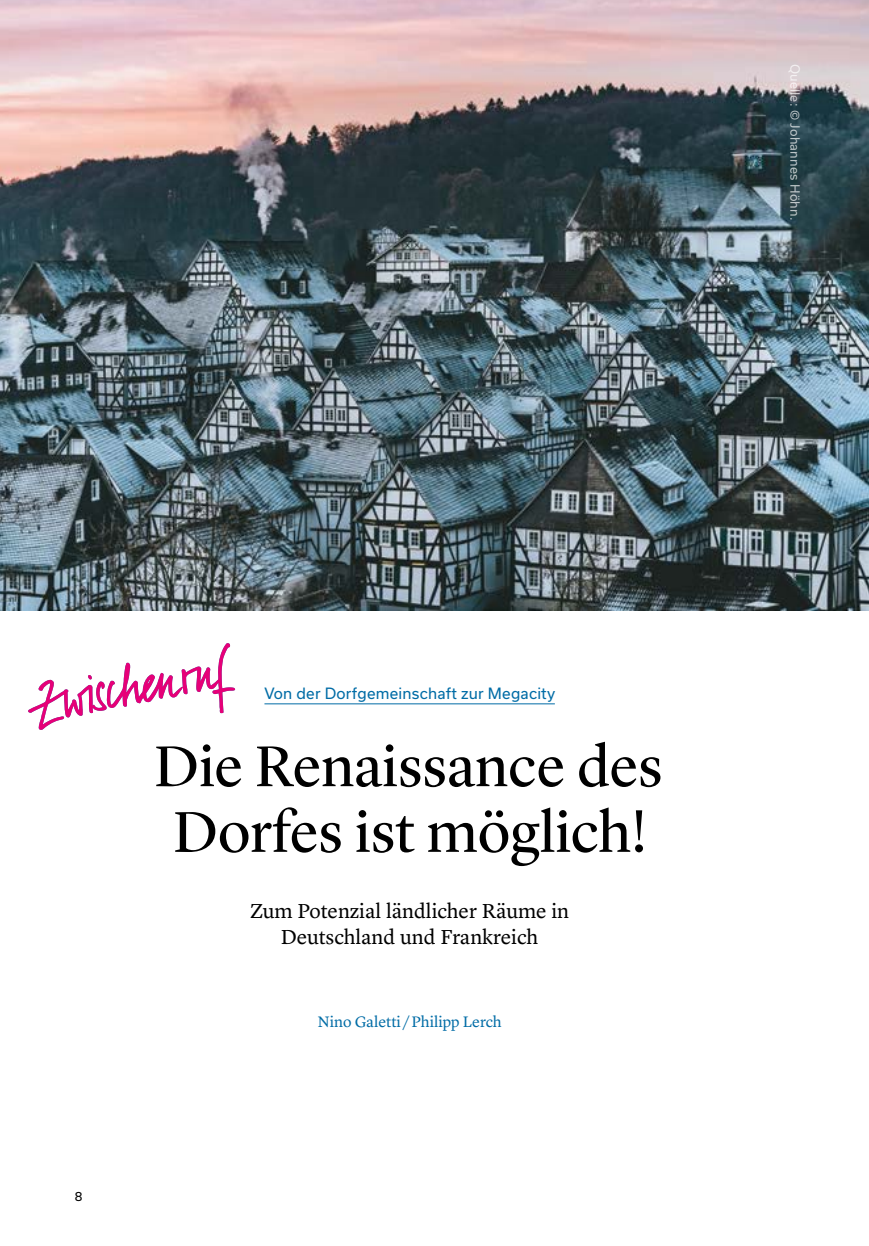
<style>
.page{position:relative;width:869px;height:1246px;background:#fff}
.page>*{position:absolute;margin:0;border:0;box-sizing:border-box;transform-origin:0 0}
.t1{font:59.5px/65.6px "Lyon Display";color:#000;text-align:center}
.t2{font:21px/26.2px "Lyon Text";letter-spacing:-.005em;color:#000;text-align:center}
.t3{font:15.75px "Lyon Text";color:#006ca6}
.t4{font:14.88px "Usual";letter-spacing:.015em;color:#006ca6}
.t5{font:12.25px "Usual";letter-spacing:.015em;color:#fff}
.t6{font:12.25px "Usual";color:#000}
</style>
<div class="page">
<hr style="left:264px;top:703px;width:290px;height:1px;background:#006ca6">
<img style="left:0;top:0;width:868px;height:610px">
<svg style="left:28px;top:643px;width:207px;height:87px"></svg>
<p class="t5" style="left:801px;top:64px;width:158px;rotate:90deg">Quelle: © Johannes Höhn.</p>
<p class="t6" style="left:75px;top:1188px;width:9px">8</p>
<p class="t4" style="left:264px;top:684px;width:292px">Von der Dorfgemeinschaft zur Megacity</p>
<h1 class="t1" style="left:154px;top:728px;width:510px">Die Renaissance des<br>Dorfes ist möglich!</h1>
<p class="t2" style="left:250px;top:895px;width:320px">Zum Potenzial ländlicher Räume in<br>Deutschland und Frankreich</p>
<p class="t3" style="left:317px;top:1009px;width:186px">Nino Galetti / Philipp Lerch</p>
</div>
